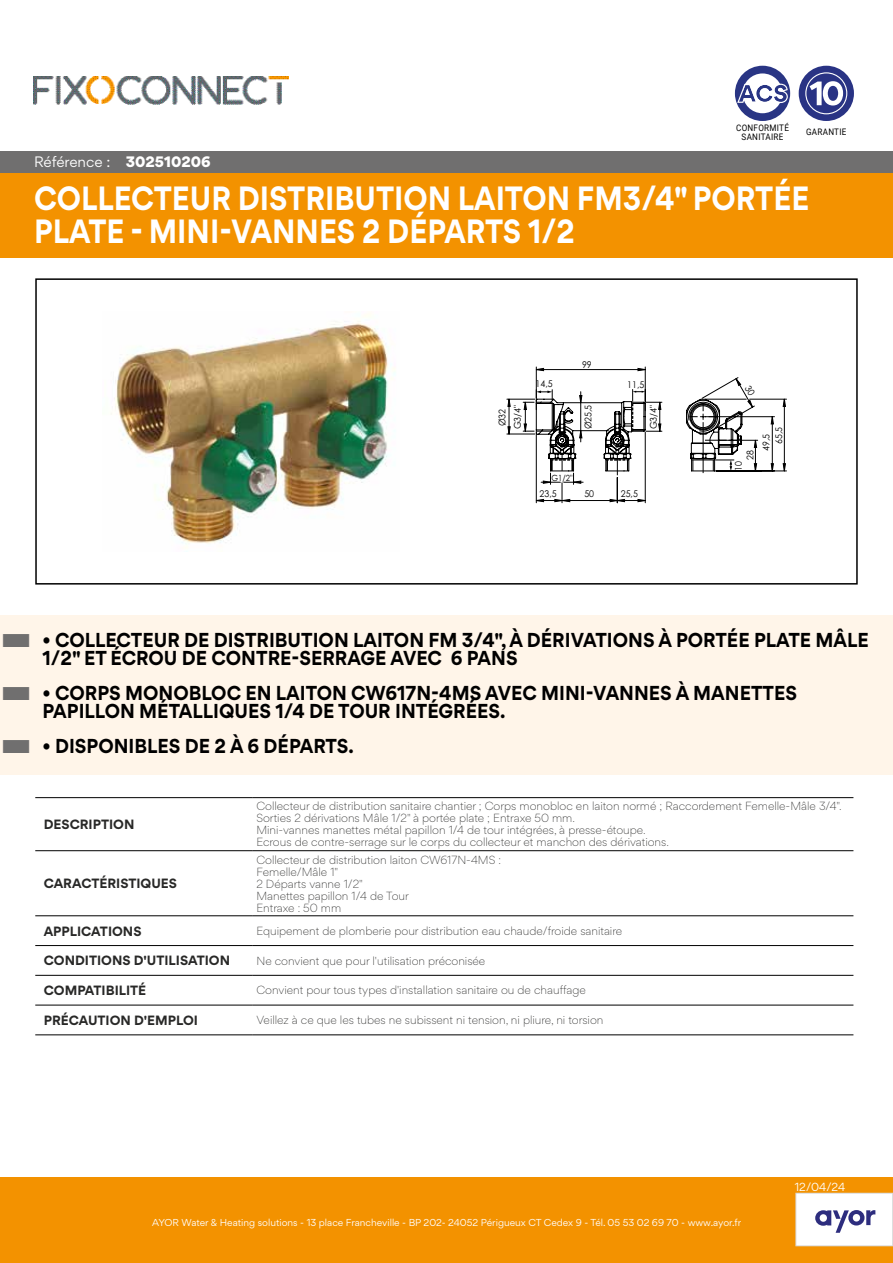
<style>
.page{position:relative;width:893px;height:1263px;background:#fff}
.page>*{position:absolute;margin:0;border:0;box-sizing:border-box;transform-origin:0 0}
.t1{font:700 30px/33px "Gordita";color:#fff;scale:.9 1}
.t2{font:700 18px/18px "Gordita";color:#000;scale:.95 1}
.t3{font:13.5px "Gordita";letter-spacing:-.005em;color:#fff}
.t4{font:700 12px "Gordita";color:#282827}
.t5{font:300 10.5px/12px "Gordita";color:#282827}
.t6{font:10.5px "Gordita";color:#fff}
.t7{font:9.3px/12.5px "Century Gothic";color:#000;scale:.95 1}
.t8{font:9px "Gordita";color:#fff}
.t9{font:9px/9px "Roboto";letter-spacing:.035em;color:#000;text-align:center;scale:.9 1}
.t10{font:8.55px "Century Gothic";color:#000;scale:.9 1}
.s1{font-weight:900}
</style>
<div class="page">
<hr style="left:536px;top:367px;width:1px;height:43px;background:#000">
<hr style="left:645px;top:367px;width:1px;height:44px;background:#000">
<div style="left:0;top:1178px;width:893px;height:85px;background:#f39200"></div>
<div style="left:796px;top:1193px;width:97px;height:53px;background:#fff"></div>
<div style="left:795px;top:1193px;width:98px;height:53px;border:1px solid #dadada"></div>
<img style="left:111px;top:314px;width:284px;height:238px">
<div style="left:0;top:172px;width:893px;height:85px;background:#f39200"></div>
<hr style="left:35px;top:797px;width:217px;height:1px;background:#000">
<hr style="left:252px;top:797px;width:601px;height:1px;background:#000">
<hr style="left:35px;top:850px;width:217px;height:1px;background:#000">
<hr style="left:252px;top:850px;width:601px;height:1px;background:#000">
<hr style="left:35px;top:915px;width:217px;height:1px;background:#000">
<hr style="left:252px;top:915px;width:601px;height:1px;background:#000">
<hr style="left:35px;top:945px;width:217px;height:1px;background:#000">
<hr style="left:252px;top:945px;width:601px;height:1px;background:#000">
<hr style="left:35px;top:975px;width:217px;height:1px;background:#000">
<hr style="left:252px;top:975px;width:601px;height:1px;background:#000">
<hr style="left:35px;top:1005px;width:217px;height:1px;background:#000">
<hr style="left:252px;top:1005px;width:601px;height:1px;background:#000">
<hr style="left:35px;top:1034px;width:217px;height:1px;background:#000">
<hr style="left:252px;top:1034px;width:601px;height:1px;background:#000">
<div style="left:735px;top:66px;width:55px;height:55px;background:#293584;border-radius:50%"></div>
<div style="left:743px;top:73px;width:39px;height:40px;background:#fff;border-radius:50%"></div>
<svg style="left:737px;top:84px;width:51px;height:19px"></svg>
<div style="left:799px;top:66px;width:55px;height:55px;background:#293384;border-radius:50%"></div>
<svg style="left:805px;top:72px;width:42px;height:42px"></svg>
<div style="left:35px;top:278px;width:823px;height:307px;border:2px solid #000"></div>
<div style="left:0;top:615px;width:893px;height:71px;background:#fff5e9"></div>
<div style="left:0;top:668px;width:893px;height:71px;background:#fff5e9"></div>
<div style="left:0;top:721px;width:893px;height:53px;background:#fff5e9"></div>
<svg style="left:815px;top:1210px;width:60px;height:23px"></svg>
<img style="left:33px;top:77px;width:255px;height:28px">
<div style="left:0;top:151px;width:893px;height:21px;background:#706f6f"></div>
<svg style="left:507px;top:368px;width:280px;height:135px"></svg>
<p class="t3" style="left:34px;top:152px;width:178px">Référence : <span class="s1">302510206</span></p>
<p class="t9" style="left:736px;top:122px;width:60px">CONFORMITÉ<br>SANITAIRE</p>
<p class="t9" style="left:806px;top:127px;width:46px">GARANTIE</p>
<h1 class="t1" style="left:34px;top:182px;width:863px">COLLECTEUR DISTRIBUTION LAITON FM3/4" PORTÉE<br>PLATE - MINI-VANNES 2 DÉPARTS 1/2</h1>
<p class="t7" style="left:582px;top:358px;width:12px">99</p>
<p class="t7" style="left:496px;top:426px;width:20px;rotate:-90deg">Ø32</p>
<p class="t7" style="left:536px;top:377px;width:19px">14,5</p>
<p class="t7" style="left:627px;top:378px;width:19px">11,5</p>
<p class="t7" style="left:511px;top:429px;width:27px;rotate:-90deg">G3/4"</p>
<p class="t7" style="left:582px;top:429px;width:28px;rotate:-90deg">Ø25,5</p>
<p class="t7" style="left:647px;top:429px;width:27px;rotate:-90deg">G3/4"</p>
<p class="t10" style="left:551px;top:472px;width:25px">G1/2"</p>
<p class="t7" style="left:540px;top:487px;width:19px">23,5</p>
<p class="t7" style="left:621px;top:487px;width:19px">25,5</p>
<p class="t7" style="left:584px;top:487px;width:12px">50</p>
<p class="t7" style="left:744px;top:460px;width:12px;rotate:-90deg">28</p>
<p class="t7" style="left:732px;top:471px;width:12px;rotate:-90deg">10</p>
<p class="t7" style="left:760px;top:444px;width:19px;text-indent:-7px;rotate:-90deg">49,5<br>65,5</p>
<h2 class="t2" style="left:43px;top:630px;width:871px">• COLLECTEUR DE DISTRIBUTION LAITON FM 3/4", À DÉRIVATIONS À PORTÉE PLATE MÂLE<br>1/2" ET ÉCROU DE CONTRE-SERRAGE AVEC 6 PANS</h2>
<h2 class="t2" style="left:43px;top:683px;width:796px">• CORPS MONOBLOC EN LAITON CW617N-4MS AVEC MINI-VANNES À MANETTES<br>PAPILLON MÉTALLIQUES 1/4 DE TOUR INTÉGRÉES.</h2>
<h2 class="t2" style="left:43px;top:736px;width:329px">• DISPONIBLES DE 2 À 6 DÉPARTS.</h2>
<p class="t4" style="left:44px;top:815px;width:92px">DESCRIPTION</p>
<p class="t4" style="left:44px;top:874px;width:135px">CARACTÉRISTIQUES</p>
<p class="t5" style="left:256px;top:800px;width:587px">Collecteur de distribution sanitaire chantier ; Corps monobloc en laiton normé ; Raccordement Femelle-Mâle 3/4".<br>Sorties 2 dérivations Mâle 1/2" à portée plate ; Entraxe 50 mm.<br>Mini-vannes manettes métal papillon 1/4 de tour intégrées, à presse-étoupe.<br>Ecrous de contre-serrage sur le corps du collecteur et manchon des dérivations.</p>
<p class="t5" style="left:256px;top:853px;width:246px">Collecteur de distribution laiton CW617N-4MS :<br>Femelle/Mâle 1"<br>2 Départs vanne 1/2"<br>Manettes papillon 1/4 de Tour<br>Entraxe : 50 mm</p>
<p class="t4" style="left:44px;top:921px;width:99px">APPLICATIONS</p>
<p class="t5" style="left:256px;top:924px;width:367px">Equipement de plomberie pour distribution eau chaude/froide sanitaire</p>
<p class="t4" style="left:44px;top:951px;width:188px">CONDITIONS D'UTILISATION</p>
<p class="t5" style="left:256px;top:954px;width:230px">Ne convient que pour l'utilisation préconisée</p>
<p class="t4" style="left:44px;top:981px;width:104px">COMPATIBILITÉ</p>
<p class="t5" style="left:256px;top:984px;width:331px">Convient pour tous types d'installation sanitaire ou de chauffage</p>
<p class="t4" style="left:44px;top:1011px;width:156px">PRÉCAUTION D'EMPLOI</p>
<p class="t5" style="left:256px;top:1014px;width:349px">Veillez à ce que les tubes ne subissent ni tension, ni pliure, ni torsion</p>
<p class="t8" style="left:152px;top:1216px;width:590px">AYOR Water &amp; Heating solutions - 13 place Francheville - BP 202- 24052 Périgueux CT Cedex 9 - Tél. 05 53 02 69 70 - www.ayor.fr</p>
<p class="t6" style="left:795px;top:1179px;width:52px">12/04/24</p>
</div>
